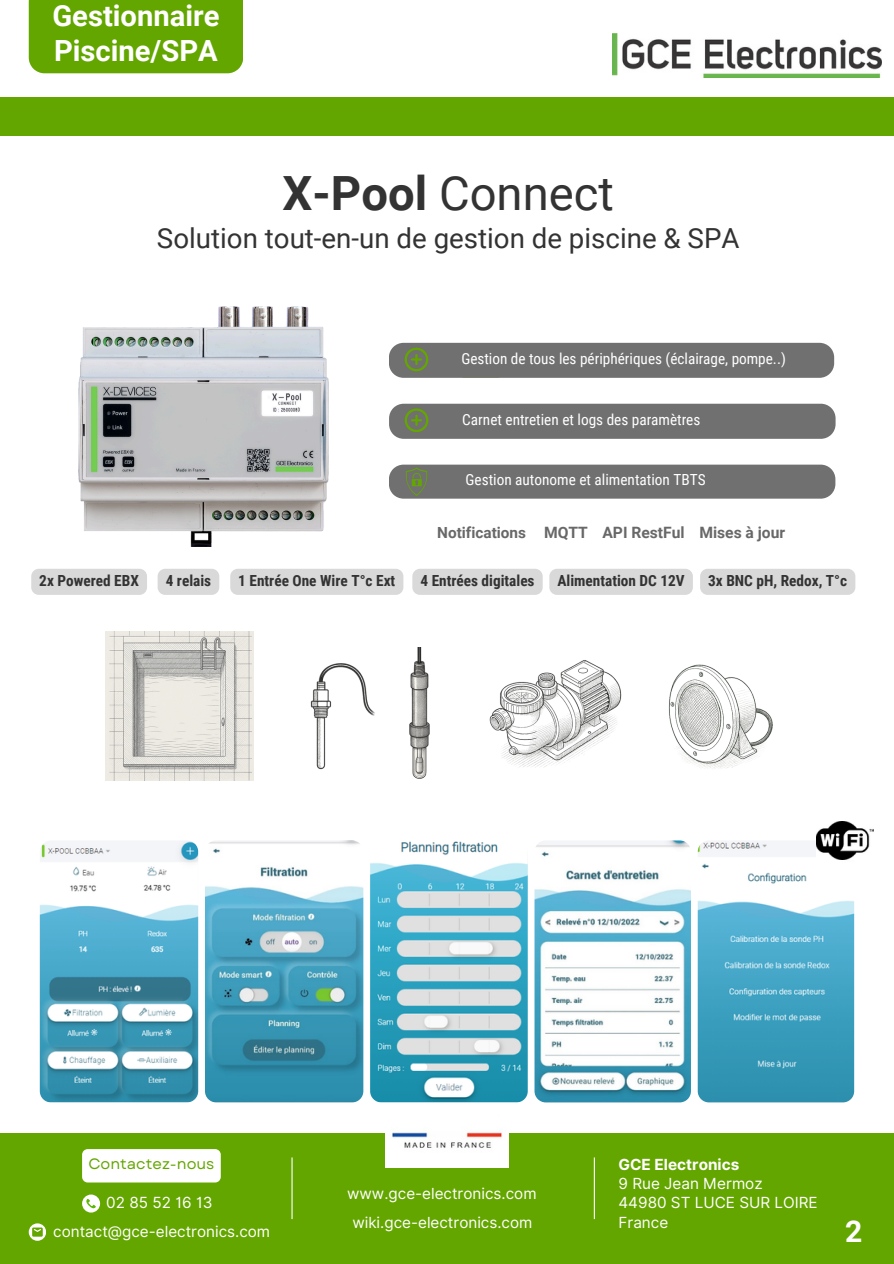
<style>
.page{position:relative;width:894px;height:1264px;background:#fff}
.page>*{position:absolute;margin:0;border:0;box-sizing:border-box;transform-origin:0 0}
.t1{font:47.1px "Roboto";color:#333}
.t2{font:700 31.8px "Poppins";color:#fff}
.t3{font:700 30px "Roboto";color:#fff}
.t4{font:700 29.1px/35px "Roboto";color:#fff}
.t5{font:27.6px "Roboto";color:#333}
.t6{font:700 15.6px "Roboto";color:#686868}
.t7{font:15.3px "Inter";color:#fff}
.t8{font:15.3px "Roboto Condensed";color:#fff}
.t9{font:700 15.3px "Roboto Condensed";color:#333}
.t10{font:700 15.3px "Inter";color:#fff}
.t11{font:700 15.3px "Roboto";color:#686868}
.t12{font:15px "Garet";color:#64a600}
.s1{font-weight:700}
</style>
<div class="page">
<div style="left:0;top:1133px;width:893px;height:130px;background:#64a600"></div>
<div style="left:82px;top:1149px;width:139px;height:33px;background:#fff;border-radius:6px"></div>
<div style="left:82px;top:1194px;width:18px;height:18px;background:#fff;border-radius:50%"></div>
<svg style="left:86px;top:1198px;width:10px;height:10px"></svg>
<svg style="left:29px;top:1223px;width:17px;height:17px"></svg>
<hr style="left:291px;top:1157px;width:1px;height:61px;background:#fff">
<img style="left:385px;top:1132px;width:123px;height:35px">
<hr style="left:593px;top:1157px;width:1px;height:61px;background:#fff">
<img style="left:40px;top:840px;width:158px;height:262px;border-radius:11px">
<img style="left:205px;top:840px;width:158px;height:262px;border-radius:11px">
<img style="left:370px;top:840px;width:157px;height:262px;border-radius:11px">
<img style="left:534px;top:840px;width:156px;height:262px;border-radius:11px">
<img style="left:697px;top:840px;width:156px;height:262px;border-radius:11px">
<img style="left:816px;top:822px;width:57px;height:37px">
<img style="left:79px;top:307px;width:250px;height:239px">
<div style="left:0;top:97px;width:893px;height:38px;background:#64a600"></div>
<img style="left:612px;top:34px;width:269px;height:43px">
<div style="left:29px;top:0;width:214px;height:73px;background:#64a600"></div>
<img style="left:310px;top:663px;width:62px;height:107px">
<img style="left:372px;top:647px;width:58px;height:132px">
<img style="left:105px;top:632px;width:149px;height:148px">
<img style="left:489px;top:660px;width:133px;height:108px">
<img style="left:668px;top:664px;width:105px;height:105px">
<div style="left:389px;top:343px;width:444px;height:35px;background:#707070;border-radius:15px"></div>
<svg style="left:404px;top:348px;width:24px;height:23px"></svg>
<div style="left:389px;top:464px;width:446px;height:34px;background:#707070"></div>
<div style="left:389px;top:404px;width:446px;height:35px;background:#707070"></div>
<div style="left:549px;top:569px;width:143px;height:26px;background:#d9d9d9;border-radius:8px"></div>
<div style="left:157px;top:569px;width:62px;height:26px;background:#d9d9d9;border-radius:8px"></div>
<div style="left:31px;top:569px;width:116px;height:26px;background:#d9d9d9;border-radius:8px"></div>
<div style="left:412px;top:569px;width:130px;height:26px;background:#d9d9d9;border-radius:8px"></div>
<div style="left:700px;top:569px;width:155px;height:26px;background:#d9d9d9;border-radius:8px"></div>
<div style="left:230px;top:569px;width:173px;height:26px;background:#d9d9d9;border-radius:8px"></div>
<p class="t2" style="left:39px;top:-13px;width:175px">SOMMAIRE</p>
<p class="t4" style="left:52px;top:-2px;width:169px">Gestionnaire<br>Piscine/SPA</p>
<p class="t1" style="left:282px;top:166px;width:332px"><span class="s1">X-Pool</span> Connect</p>
<p class="t5" style="left:157px;top:222px;width:584px">Solution tout-en-un de gestion de piscine &amp; SPA</p>
<p class="t8" style="left:461px;top:350px;width:326px">Gestion de tous les périphériques (éclairage, pompe..)</p>
<p class="t8" style="left:462px;top:411px;width:239px">Carnet entretien et logs des paramètres</p>
<p class="t8" style="left:465px;top:471px;width:241px">Gestion autonome et alimentation TBTS</p>
<p class="t11" style="left:437px;top:523px;width:90px">Notifications</p>
<p class="t6" style="left:544px;top:523px;width:45px">MQTT</p>
<p class="t6" style="left:602px;top:523px;width:84px">API RestFul</p>
<p class="t6" style="left:699px;top:523px;width:87px">Mises à jour</p>
<p class="t9" style="left:39px;top:572px;width:101px">2x Powered EBX</p>
<p class="t9" style="left:166px;top:572px;width:47px">4 relais</p>
<p class="t9" style="left:238px;top:572px;width:158px">1 Entrée One Wire T°c Ext</p>
<p class="t9" style="left:420px;top:572px;width:116px">4 Entrées digitales</p>
<p class="t9" style="left:557px;top:572px;width:129px">Alimentation DC 12V</p>
<p class="t9" style="left:708px;top:572px;width:140px">3x BNC pH, Redox, T°c</p>
<h2 class="t12" style="left:88px;top:1153px;width:127px">Contactez-nous</h2>
<p class="t7" style="left:106px;top:1193px;width:108px">02 85 52 16 13</p>
<h5 class="t7" style="left:53px;top:1221px;width:218px">contact@gce-electronics.com</h5>
<h5 class="t7" style="left:347px;top:1184px;width:191px">www.gce-electronics.com</h5>
<p class="t7" style="left:352px;top:1213px;width:181px">wiki.gce-electronics.com</p>
<h5 class="t10" style="left:618px;top:1155px;width:122px">GCE Electronics</h5>
<h5 class="t7" style="left:618px;top:1174px;width:146px">9 Rue Jean Mermoz</h5>
<h5 class="t7" style="left:618px;top:1193px;width:201px">44980 ST LUCE SUR LOIRE</h5>
<h5 class="t7" style="left:618px;top:1212px;width:51px">France</h5>
<h3 class="t3" style="left:844px;top:1213px;width:19px">2</h3>
</div>
